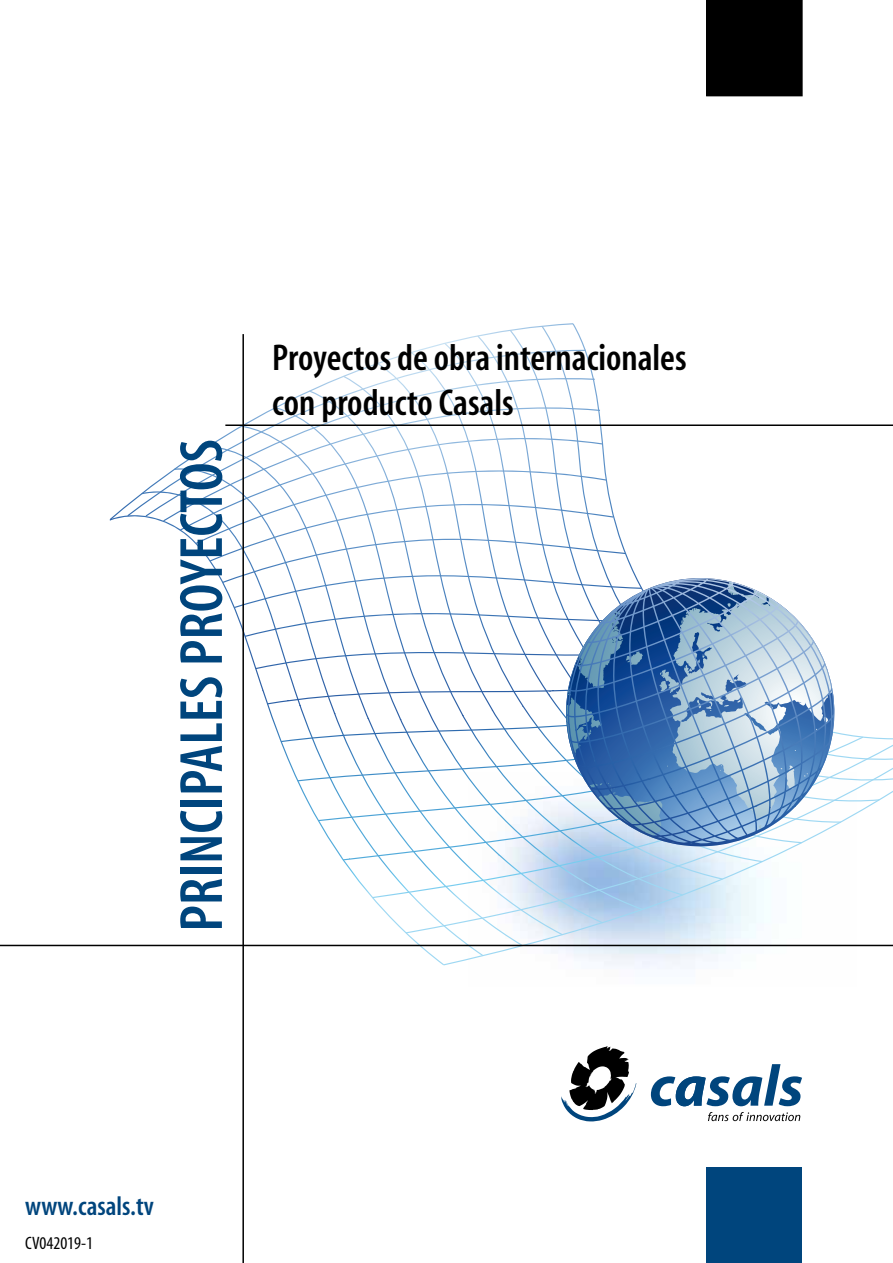
<style>
.page{position:relative;width:893px;height:1263px;background:#fff}
.page>*{position:absolute;margin:0;border:0;box-sizing:border-box;transform-origin:0 0}
.t1{font:600 condensed 61.5px "Myriad";color:#00457d}
.t2{font:600 condensed 37.5px/45px "Myriad";color:#000}
.t3{font:600 condensed 27px "Myriad";color:#00457d}
.t4{font:condensed 18px "Myriad";color:#000}
</style>
<div class="page">
<svg style="left:651px;top:1064px;width:151px;height:42px"></svg>
<svg style="left:708px;top:1112px;width:92px;height:9px"></svg>
<svg style="left:561px;top:1046px;width:75px;height:75px"></svg>
<div style="left:707px;top:0;width:95px;height:96px;background:#000"></div>
<div style="left:706px;top:0;width:96px;height:96px;border:1px solid #000"></div>
<div style="left:707px;top:1167px;width:95px;height:96px;background:#00457d"></div>
<svg style="left:444px;top:933px;width:449px;height:32px"></svg>
<svg style="left:563px;top:898px;width:201px;height:35px;background:#d1e4f4"></svg>
<svg style="left:643px;top:791px;width:250px;height:107px"></svg>
<svg style="left:119px;top:323px;width:453px;height:188px"></svg>
<svg style="left:142px;top:488px;width:341px;height:468px"></svg>
<svg style="left:174px;top:468px;width:349px;height:477px"></svg>
<svg style="left:208px;top:637px;width:355px;height:298px"></svg>
<svg style="left:241px;top:426px;width:362px;height:497px"></svg>
<svg style="left:275px;top:407px;width:368px;height:503px"></svg>
<svg style="left:309px;top:390px;width:374px;height:505px"></svg>
<svg style="left:343px;top:376px;width:380px;height:503px"></svg>
<svg style="left:377px;top:363px;width:171px;height:499px"></svg>
<svg style="left:411px;top:352px;width:137px;height:491px"></svg>
<svg style="left:444px;top:343px;width:104px;height:480px"></svg>
<svg style="left:477px;top:336px;width:402px;height:470px"></svg>
<svg style="left:510px;top:330px;width:383px;height:454px"></svg>
<svg style="left:541px;top:326px;width:352px;height:435px"></svg>
<svg style="left:572px;top:323px;width:321px;height:416px"></svg>
<svg style="left:548px;top:578px;width:304px;height:286px"></svg>
<svg style="left:180px;top:436px;width:579px;height:201px"></svg>
<svg style="left:566px;top:578px;width:268px;height:268px"></svg>
<hr style="left:0;top:945px;width:893px;height:1px;background:#000">
<hr style="left:242px;top:334px;width:2px;height:929px;background:#000">
<hr style="left:225px;top:424px;width:668px;height:2px;background:#000">
<h1 class="t1" style="left:171px;top:932px;width:494px;rotate:-90deg">PRINCIPALES PROYECTOS</h1>
<p class="t2" style="left:272px;top:336px;width:416px">Proyectos de obra internacionales con producto Casals</p>
<p class="t3" style="left:25px;top:1193px;width:130px">www.casals.tv</p>
<p class="t4" style="left:25px;top:1234px;width:69px">CV042019-1</p>
</div>
